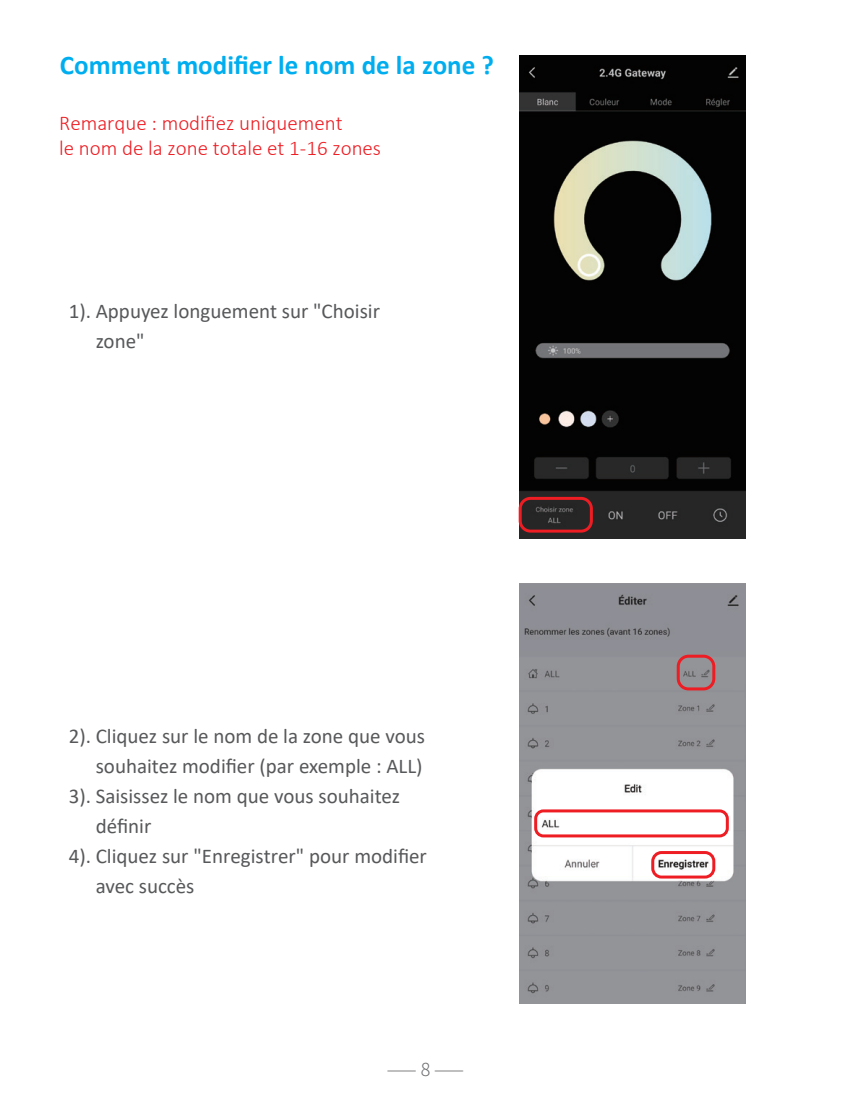
<style>
.page{position:relative;width:851px;height:1106px;background:#fff}
.page>*{position:absolute;margin:0;border:0;box-sizing:border-box;transform-origin:0 0}
.t1{font:700 27px "Calibri";color:#00aeef}
.t2{font:21px/30px "Calibri";color:#57585a}
.t3{font:300 21px/25.2px "Calibri";color:#ee1d23}
.t4{font:300 18px "Source Han Sans CN";color:#6c6d70}
</style>
<div class="page">
<img style="left:520px;top:55px;width:225px;height:484px">
<img style="left:520px;top:583px;width:225px;height:421px">
<div style="left:518px;top:497px;width:74px;height:35px;border:3px solid #ee1d23;border-radius:10px"></div>
<div style="left:676px;top:654px;width:39px;height:36px;border:3px solid #ee1d23;border-radius:10px"></div>
<div style="left:534px;top:809px;width:194px;height:28px;border:3px solid #ee1d23;border-radius:8px"></div>
<div style="left:651px;top:851px;width:64px;height:27px;border:3px solid #ee1d23;border-radius:9px"></div>
<p class="t1" style="left:60px;top:46px;width:435px">Comment modifier le nom de la zone ?</p>
<p class="t3" style="left:59px;top:110px;width:323px">Remarque : modifiez uniquement<br>le nom de la zone totale et 1-16 zones</p>
<p class="t2" style="left:96px;top:295px;width:286px;text-indent:-27px">1). Appuyez longuement sur "Choisir zone"</p>
<p class="t2" style="left:69px;top:720px;width:358px">2). Cliquez sur le nom de la zone que vous</p>
<p class="t2" style="left:96px;top:750px;width:328px">souhaitez modifier (par exemple : ALL)</p>
<p class="t2" style="left:69px;top:780px;width:333px">3). Saisissez le nom que vous souhaitez</p>
<p class="t2" style="left:96px;top:810px;width:57px">définir</p>
<p class="t2" style="left:69px;top:840px;width:360px">4). Cliquez sur "Enregistrer" pour modifier</p>
<p class="t2" style="left:96px;top:870px;width:100px">avec succès</p>
<p class="t4" style="left:386px;top:1059px;width:79px">⸺ 8 ⸺</p>
</div>
